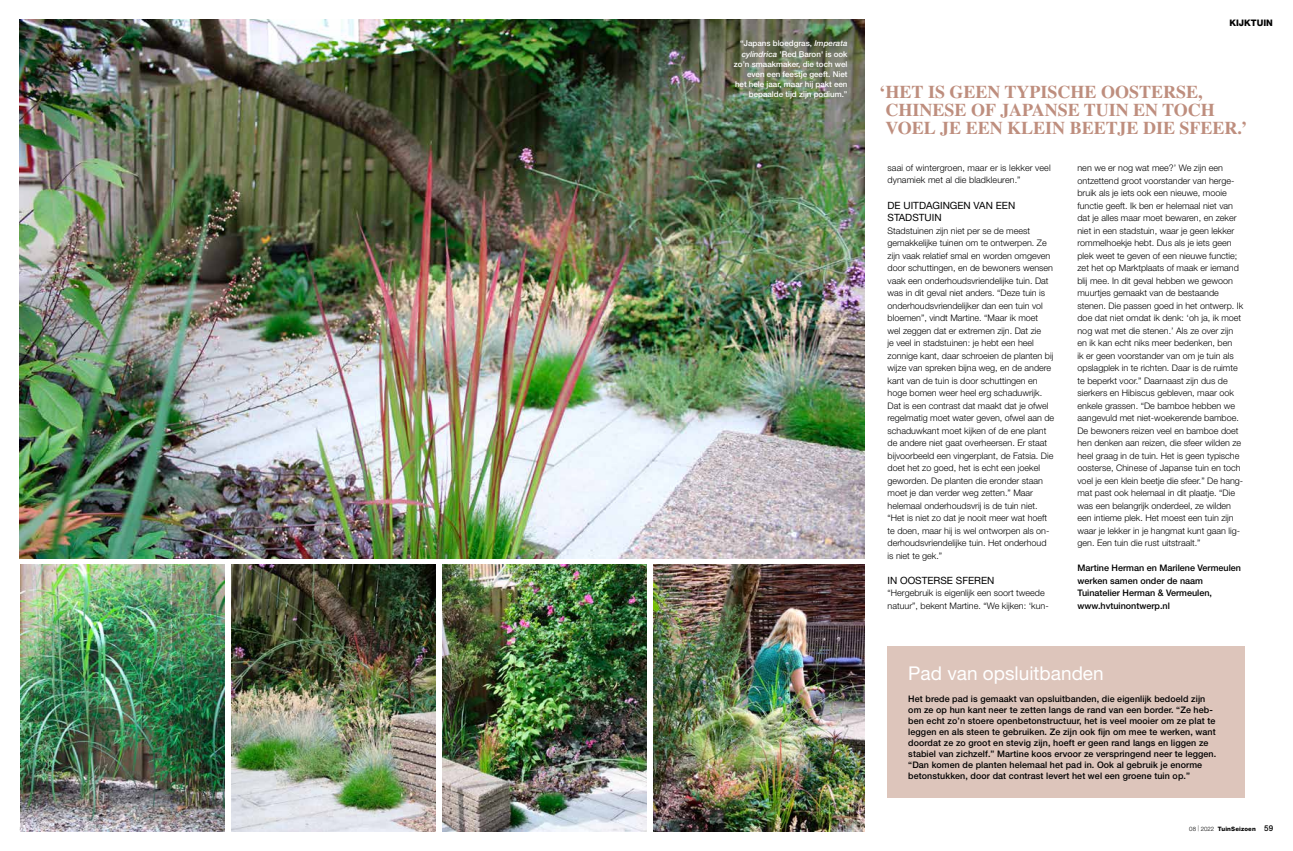
<style>
.page{position:relative;width:1293px;height:851px;background:#fff}
.page>*{position:absolute;margin:0;border:0;box-sizing:border-box;transform-origin:0 0}
.t1{font:19px "Helvetica Neue LT Std";color:#fff}
.t2{font:700 18px/18px "Times LT Std";color:#be8e7e}
.t3{font:10px/12.5px "Helvetica Neue LT Std";color:#000}
.t4{font:300 9px/12.5px "Helvetica Neue LT Std";color:#000}
.t5{font:500 9px/11px "Helvetica Neue LT Std";letter-spacing:.01em;color:#000}
.t6{font:800 9px "Helvetica Neue LT Std";color:#000}
.t7{font:500 8px/10px "Helvetica Neue LT Std";color:#fff;text-align:right}
.t8{font:800 6px "Helvetica Neue LT Std";letter-spacing:.025em;color:#000}
.s1{font-style:italic}
.s2{font-weight:300}
.s3{font-weight:100}
.s4{font-weight:500;font-size:8px}
</style>
<div class="page">
<img style="left:20px;top:20px;width:845px;height:538px">
<img style="left:20px;top:564px;width:204px;height:267px">
<img style="left:231px;top:564px;width:204px;height:267px">
<img style="left:442px;top:564px;width:204px;height:267px">
<div style="left:887px;top:646px;width:357px;height:151px;background:#ddc5bb"></div>
<img style="left:653px;top:564px;width:212px;height:267px">
<p class="t7" style="left:734px;top:39px;width:115px">“Japans bloedgras, <span class="s1">Imperata cylindrica</span> 'Red Baron' is ook zo’n smaakmaker, die toch wel even een feestje geeft. Niet het hele jaar, maar hij pakt een bepaalde tijd zijn podium.”</p>
<p class="t6" style="left:1229px;top:18px;width:45px">KIJKTUIN</p>
<h2 class="t2" style="left:885px;top:82px;width:363px;text-indent:-6px">‘HET IS GEEN TYPISCHE OOSTERSE,<br>CHINESE OF JAPANSE TUIN EN TOCH<br>VOEL JE EEN KLEIN BEETJE DIE SFEER.’</h2>
<p class="t4" style="left:887px;top:161px;width:165px">saai of wintergroen, maar er is lekker veel dynamiek met al die bladkleuren.”</p>
<p class="t3" style="left:887px;top:198px;width:129px">DE UITDAGINGEN VAN EEN<br>STADSTUIN</p>
<p class="t4" style="left:887px;top:224px;width:168px">Stadstuinen zijn niet per se de meest gemakkelijke tuinen om te ontwerpen. Ze zijn vaak relatief smal en worden omgeven door schuttingen, en de bewoners wensen vaak een onderhoudsvriendelijke tuin. Dat was in dit geval niet anders. “Deze tuin is onderhoudsvriendelijker dan een tuin vol bloemen”, vindt Martine. “Maar ik moet<br>wel zeggen dat er extremen zijn. Dat zie<br>je veel in stadstuinen: je hebt een heel zonnige kant, daar schroeien de planten bij wijze van spreken bijna weg, en de andere kant van de tuin is door schuttingen en hoge bomen weer heel erg schaduwrijk.<br>Dat is een contrast dat maakt dat je ofwel regelmatig moet water geven, ofwel aan de schaduwkant moet kijken of de ene plant de andere niet gaat overheersen. Er staat bijvoorbeeld een vingerplant, de Fatsia. Die doet het zo goed, het is echt een joekel geworden. De planten die eronder staan moet je dan verder weg zetten.” Maar helemaal onderhoudsvrij is de tuin niet. “Het is niet zo dat je nooit meer wat hoeft te doen, maar hij is wel ontworpen als on&shy;derhoudsvriendelijke tuin. Het onderhoud is niet te gek.”</p>
<p class="t3" style="left:887px;top:573px;width:108px">IN OOSTERSE SFEREN</p>
<p class="t4" style="left:887px;top:586px;width:163px">“Hergebruik is eigenlijk een soort tweede natuur”, bekent Martine. “We kijken: ‘kun-</p>
<p class="t4" style="left:1077px;top:161px;width:167px">nen we er nog wat mee?’ We zijn een ontzettend groot voorstander van herge&shy;bruik als je iets ook een nieuwe, mooie functie geeft. Ik ben er helemaal niet van dat je alles maar moet bewaren, en zeker niet in een stadstuin, waar je geen lekker rommelhoekje hebt. Dus als je iets geen plek weet te geven of een nieuwe functie; zet het op Marktplaats of maak er iemand blij mee. In dit geval hebben we gewoon muurtjes gemaakt van de bestaande stenen. Die passen goed in het ontwerp. Ik doe dat niet omdat ik denk: ‘oh ja, ik moet nog wat met die stenen.’ Als ze over zijn en ik kan echt niks meer bedenken, ben<br>ik er geen voorstander van om je tuin als opslagplek in te richten. Daar is de ruimte te beperkt voor.” Daarnaast zijn dus de sierkers en Hibiscus gebleven, maar ook enkele grassen. “De bamboe hebben we aangevuld met niet-woekerende bamboe.<br>De bewoners reizen veel en bamboe doet hen denken aan reizen, die sfeer wilden ze heel graag in de tuin. Het is geen typische oosterse, Chinese of Japanse tuin en toch voel je een klein beetje die sfeer.” De hang&shy;mat past ook helemaal in dit plaatje. “Die was een belangrijk onderdeel, ze wilden een intieme plek. Het moest een tuin zijn waar je lekker in je hangmat kunt gaan lig&shy;gen. Een tuin die rust uitstraalt.”</p>
<p class="t5" style="left:1077px;top:561px;width:165px;line-height:12.5px">Martine Herman en Marilene Vermeulen werken samen onder de naam<br>Tuinatelier Herman &amp; Vermeulen, www.hvtuinontwerp.nl</p>
<h1 class="t1" style="left:908px;top:661px;width:197px">Pad van opsluitbanden</h1>
<p class="t5" style="left:908px;top:692px;width:309px">Het brede pad is gemaakt van opsluitbanden, die eigenlijk bedoeld zijn om ze op hun kant neer te zetten langs de rand van een border. “Ze heb&shy;ben echt zo’n stoere openbetonstructuur, het is veel mooier om ze plat te leggen en als steen te gebruiken. Ze zijn ook fijn om mee te werken, want doordat ze zo groot en stevig zijn, hoeft er geen rand langs en liggen ze stabiel van zichzelf.” Martine koos ervoor ze verspringend neer te leggen. “Dan komen de planten helemaal het pad in. Ook al gebruik je enorme betonstukken, door dat contrast levert het wel een groene tuin op.”</p>
<p class="t8" style="left:1189px;top:825px;width:85px"><span class="s2">08</span> <span class="s3">|</span> <span class="s2">2022</span> TuinSeizoen <span class="s4">59</span></p>
</div>
